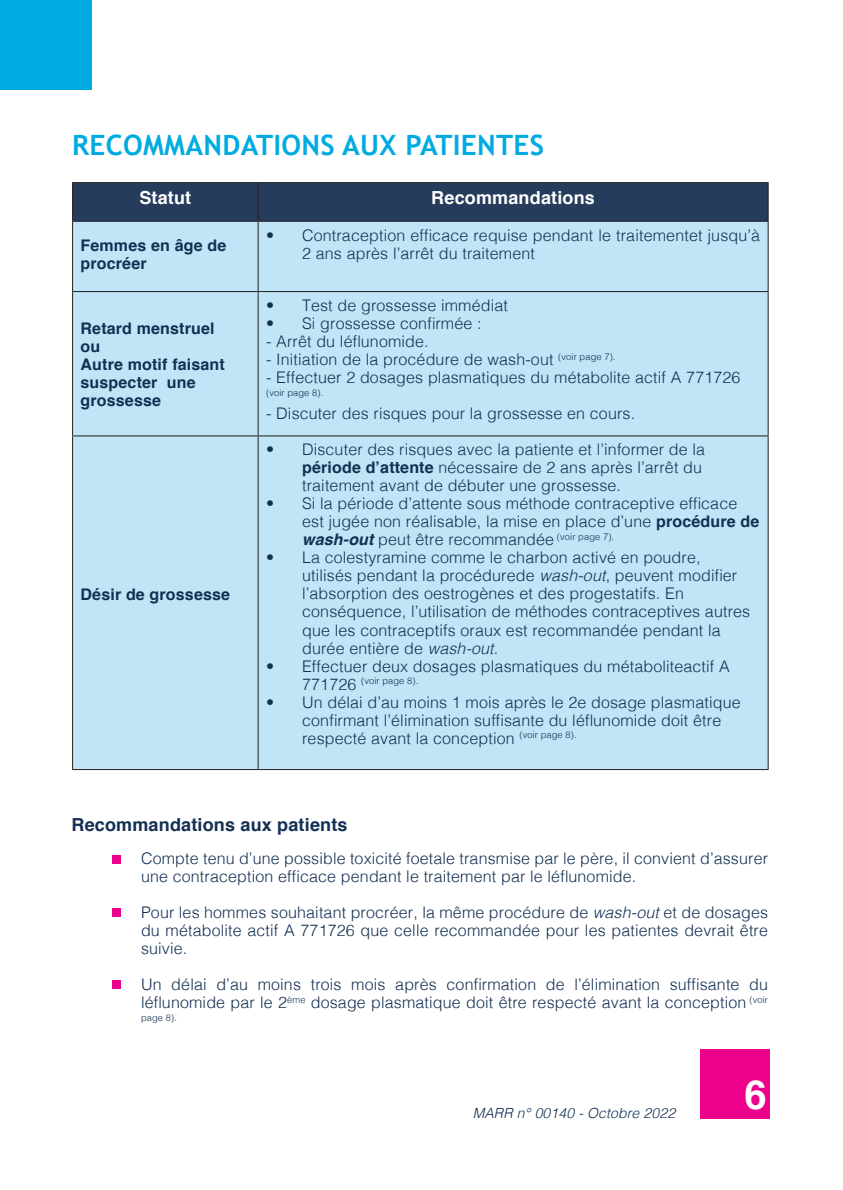
<style>
.page{position:relative;width:843px;height:1190px;background:#fff}
.page>*{position:absolute;margin:0;border:0;box-sizing:border-box;transform-origin:0 0}
.t1{font:700 40px "Helvetica";color:#fff}
.t2{font:700 28px "Trebuchet MS";letter-spacing:.01em;color:#00abe1}
.t3{font:700 18px "Helvetica";letter-spacing:.01em;color:#132f52}
.t4{font:700 18px "Helvetica";letter-spacing:.01em;color:#fff}
.t5{font:300 16px/18px "Helvetica";letter-spacing:.01em;color:#132f52}
.t6{font:700 16px/18px "Helvetica";letter-spacing:.01em;color:#132f52}
.t7{font:italic 300 14px "Helvetica";letter-spacing:.01em;color:#132f52}
.t8{font:300 9.4px "Helvetica";letter-spacing:.01em;color:#132f52}
.s1{font-weight:700}
.s2{font-weight:700;font-style:italic}
.s3{font-style:italic}
.s4{font-size:16px}
</style>
<div class="page">
<div style="left:700px;top:1048px;width:69px;height:70px;background:#ed028c"></div>
<div style="left:0;top:0;width:91px;height:90px;background:#00abe1"></div>
<div style="left:73px;top:183px;width:694px;height:38px;background:#263c5d"></div>
<div style="left:73px;top:222px;width:694px;height:547px;background:#c0e5f6"></div>
<hr style="left:72px;top:291px;width:186px;height:1px;background:#231f20">
<hr style="left:72px;top:292px;width:1px;height:143px;background:#231f20">
<hr style="left:72px;top:435px;width:186px;height:1px;background:#231f20">
<hr style="left:72px;top:436px;width:1px;height:333px;background:#231f20">
<hr style="left:72px;top:769px;width:186px;height:1px;background:#231f20">
<hr style="left:72px;top:182px;width:186px;height:1px;background:#231f20">
<hr style="left:72px;top:183px;width:1px;height:38px;background:#231f20">
<hr style="left:258px;top:182px;width:510px;height:1px;background:#231f20">
<hr style="left:258px;top:183px;width:1px;height:38px;background:#231f20">
<hr style="left:767px;top:183px;width:1px;height:38px;background:#231f20">
<hr style="left:72px;top:221px;width:186px;height:1px;background:#231f20">
<hr style="left:72px;top:222px;width:1px;height:69px;background:#231f20">
<hr style="left:258px;top:221px;width:510px;height:1px;background:#231f20">
<hr style="left:258px;top:222px;width:1px;height:69px;background:#231f20">
<hr style="left:767px;top:222px;width:1px;height:69px;background:#231f20">
<hr style="left:258px;top:291px;width:510px;height:1px;background:#231f20">
<hr style="left:258px;top:292px;width:1px;height:143px;background:#231f20">
<hr style="left:767px;top:292px;width:1px;height:143px;background:#231f20">
<hr style="left:258px;top:435px;width:510px;height:1px;background:#231f20">
<hr style="left:258px;top:436px;width:1px;height:333px;background:#231f20">
<hr style="left:767px;top:436px;width:1px;height:333px;background:#231f20">
<hr style="left:258px;top:769px;width:510px;height:1px;background:#231f20">
<div style="left:112px;top:855px;width:8px;height:8px;background:#ed028c"></div>
<div style="left:112px;top:908px;width:8px;height:8px;background:#ed028c"></div>
<div style="left:112px;top:980px;width:8px;height:8px;background:#ed028c"></div>
<p class="t2" style="left:72px;top:128px;width:473px">RECOMMANDATIONS AUX PATIENTES</p>
<p class="t4" style="left:139px;top:183px;width:53px">Statut</p>
<p class="t4" style="left:431px;top:183px;width:165px">Recommandations</p>
<p class="t6" style="left:81px;top:237px;width:147px">Femmes en âge de procréer</p>
<p class="t5" style="left:302px;top:225px;width:459px;text-indent:-36px">• Contraception efficace requise pendant le traitementet jusqu’à<br>2 ans après l’arrêt du traitement</p>
<p class="t6" style="left:81px;top:319px;width:135px">Retard menstruel</p>
<p class="t6" style="left:81px;top:337px;width:21px">ou</p>
<p class="t6" style="left:81px;top:355px;width:146px">Autre motif faisant suspecter une grossesse</p>
<p class="t6" style="left:81px;top:585px;width:151px">Désir de grossesse</p>
<p class="t5" style="left:266px;top:295px;width:243px">• Test de grossesse immédiat</p>
<p class="t5" style="left:266px;top:313px;width:217px">• Si grossesse confirmée :</p>
<p class="t5" style="left:266px;top:331px;width:164px">- Arrêt du léflunomide.</p>
<p class="t5" style="left:266px;top:349px;width:351px">- Initiation de la procédure de wash-out <sup>(voir</sup> <sup>page</sup> <sup>7).</sup></p>
<p class="t5" style="left:266px;top:367px;width:476px">- Effectuer 2 dosages plasmatiques du métabolite actif A 771726</p>
<p class="t8" style="left:266px;top:384px;width:59px">(voir page 8).</p>
<p class="t5" style="left:266px;top:403px;width:370px">- Discuter des risques pour la grossesse en cours.</p>
<p class="t5" style="left:302px;top:439px;width:404px;text-indent:-36px">• Discuter des risques avec la patiente et l’informer de la <span class="s1">période d’attente</span> nécessaire de 2 ans après l’arrêt du traitement avant de débuter une grossesse.</p>
<p class="t5" style="left:302px;top:493px;width:458px;text-indent:-36px">• Si la période d’attente sous méthode contraceptive efficace est jugée non réalisable, la mise en place d’une <span class="s1">procédure de </span><span class="s2">wash-out</span> peut être recommandée <sup>(voir</sup> <sup>page</sup> <sup>7).</sup></p>
<p class="t5" style="left:302px;top:547px;width:449px;text-indent:-36px">• La colestyramine comme le charbon activé en poudre, utilisés pendant la procédurede <span class="s3">wash-out</span>, peuvent modifier l’absorption des oestrogènes et des progestatifs. En conséquence, l’utilisation de méthodes contraceptives autres que les contraceptifs oraux est recommandée pendant la durée entière de <span class="s3">wash-out</span>.</p>
<p class="t5" style="left:266px;top:655px;width:465px">• Effectuer deux dosages plasmatiques du métaboliteactif A</p>
<p class="t8" style="left:302px;top:673px;width:118px"><span class="s4">771726</span> (voir page 8).</p>
<p class="t5" style="left:302px;top:691px;width:440px;text-indent:-36px">• Un délai d’au moins 1 mois après le 2e dosage plasmatique confirmant l’élimination suffisante du léflunomide doit être respecté avant la conception <sup>(voir</sup> <sup>page</sup> <sup>8).</sup></p>
<p class="t3" style="left:71px;top:809px;width:277px">Recommandations aux patients</p>
<p class="t5" style="left:141px;top:848px;width:628px">Compte tenu d’une possible toxicité foetale transmise par le père, il convient d’assurer une contraception efficace pendant le traitement par le léflunomide.</p>
<p class="t5" style="left:141px;top:902px;width:628px;text-align:justify">Pour les hommes souhaitant procréer, la même procédure de <span class="s3">wash-out</span> et de dosages du métabolite actif A 771726 que celle recommandée pour les patientes devrait être suivie.</p>
<p class="t5" style="left:141px;top:974px;width:628px">Un délai d’au moins trois mois après confirmation de l’élimination suffisante du léflunomide par le 2<sup>ème</sup> dosage plasmatique doit être respecté avant la conception <sup>(voir</sup></p>
<p class="t8" style="left:141px;top:1009px;width:37px">page 8).</p>
<p class="t7" style="left:472px;top:1100px;width:204px">MARR n° 00140 - Octobre 2022</p>
<p class="t1" style="left:744px;top:1062px;width:24px">6</p>
</div>
